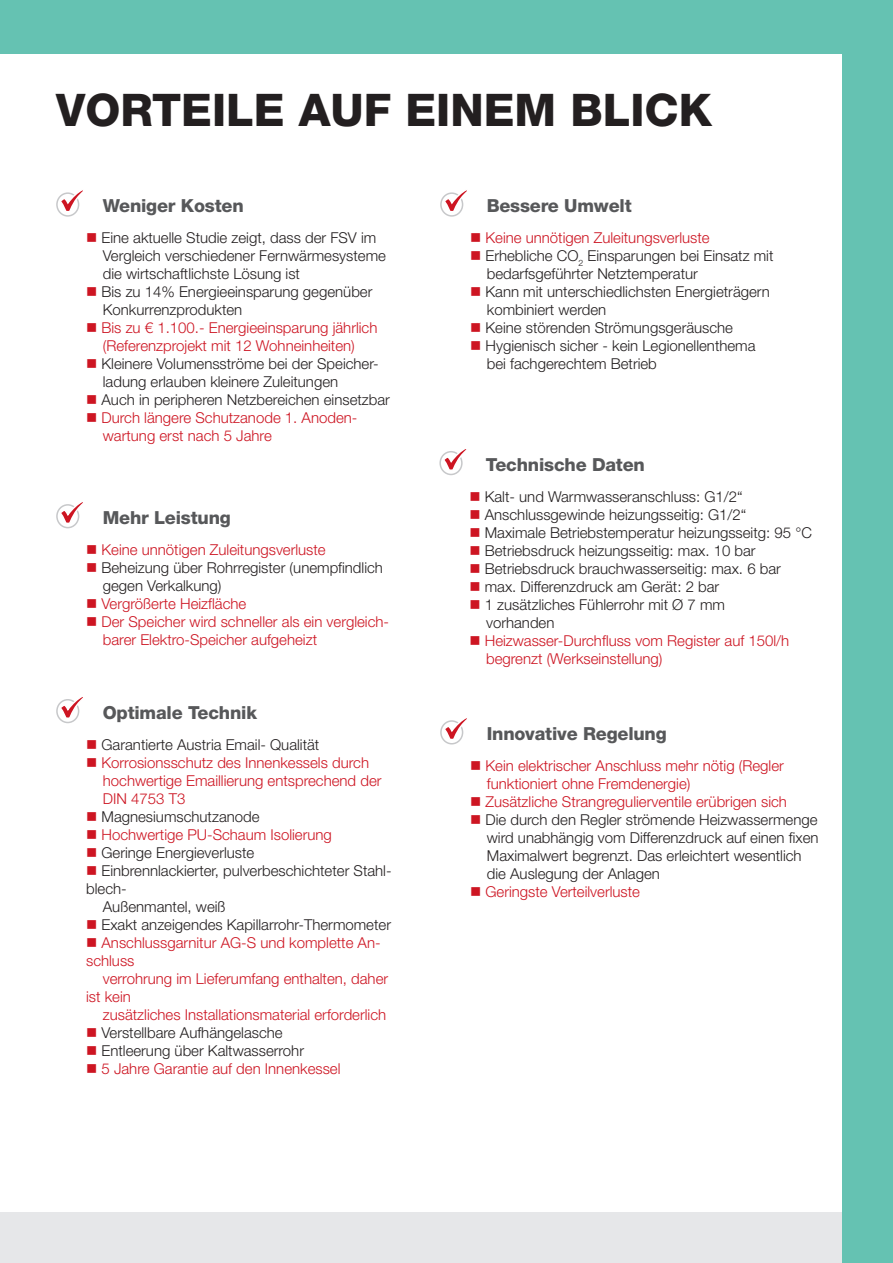
<style>
.page{position:relative;width:893px;height:1263px;background:#fff}
.page>*{position:absolute;margin:0;border:0;box-sizing:border-box;transform-origin:0 0}
.Kopfzeile_Kategorie{font:800 45px "Helvetica Neue LT Std";color:#231f20}
.Häckchen_Text_rot{font:800 18px "Helvetica Neue LT Std";letter-spacing:-.01em;color:#57585a}
.t1{font:300 15px/18px "Helvetica Neue LT Std";color:#231f20}
.t2{font:300 15px/18px "Helvetica Neue LT Std";color:#cd1522}
.t3{font:300 15px/18px "Helvetica Neue LT Pro";color:#231f20}
.t4{font:300 15px "Helvetica Neue LT Pro";color:#cd1522}
.s1{color:#cd1522}
</style>
<div class="page">
<div style="left:0;top:1212px;width:893px;height:51px;background:#e6e7e9"></div>
<div style="left:843px;top:0;width:50px;height:1263px;background:#65c2b2"></div>
<div style="left:0;top:0;width:893px;height:54px;background:#65c2b2"></div>
<div style="left:56px;top:192px;width:23px;height:25px;border:2px solid #c7c8ca;border-radius:50%"></div>
<svg style="left:59px;top:190px;width:24px;height:24px"></svg>
<div style="left:440px;top:192px;width:23px;height:25px;border:2px solid #c7c8ca;border-radius:50%"></div>
<svg style="left:443px;top:190px;width:24px;height:24px"></svg>
<div style="left:439px;top:451px;width:24px;height:24px;border:2px solid #c7c8ca;border-radius:50%"></div>
<svg style="left:442px;top:449px;width:25px;height:23px"></svg>
<div style="left:56px;top:699px;width:23px;height:24px;border:2px solid #c7c8ca;border-radius:50%"></div>
<svg style="left:59px;top:697px;width:24px;height:23px"></svg>
<div style="left:56px;top:504px;width:23px;height:24px;border:2px solid #c7c8ca;border-radius:50%"></div>
<svg style="left:59px;top:502px;width:24px;height:23px"></svg>
<div style="left:440px;top:720px;width:23px;height:24px;border:2px solid #c7c8ca;border-radius:50%"></div>
<svg style="left:443px;top:718px;width:24px;height:23px"></svg>
<p class="Kopfzeile_Kategorie" style="left:56px;top:84px;width:657px">VORTEILE AUF EINEM BLICK</p>
<p class="Häckchen_Text_rot" style="left:103px;top:195px;width:143px">Weniger Kosten</p>
<p class="Häckchen_Text_rot" style="left:487px;top:195px;width:147px">Bessere Umwelt</p>
<p class="t1" style="left:103px;top:229px;width:285px;text-indent:-17px"><span class="s1">■</span> Eine aktuelle Studie zeigt, dass der FSV im<br>Vergleich verschiedener Fernwärmesysteme die wirtschaftlichste Lösung ist</p>
<p class="t1" style="left:103px;top:283px;width:271px;text-indent:-17px"><span class="s1">■</span> Bis zu 14% Energieeinsparung gegenüber<br>Konkurrenzprodukten</p>
<p class="t2" style="left:86px;top:319px;width:293px;text-align:center">■ Bis zu € 1.100.- Energieeinsparung jährlich (Referenzprojekt mit 12 Wohneinheiten)</p>
<p class="t1" style="left:86px;top:355px;width:294px"><span class="s1">■</span> Kleinere Volumensströme bei der Speicher-</p>
<p class="t1" style="left:103px;top:373px;width:237px">ladung erlauben kleinere Zuleitungen</p>
<p class="t1" style="left:86px;top:391px;width:305px"><span class="s1">■</span> Auch in peripheren Netzbereichen einsetzbar</p>
<p class="t2" style="left:86px;top:409px;width:273px">■ Durch längere Schutzanode 1. Anoden-</p>
<p class="t2" style="left:103px;top:427px;width:170px">wartung erst nach 5 Jahre</p>
<p class="Häckchen_Text_rot" style="left:486px;top:454px;width:161px">Technische Daten</p>
<p class="t3" style="left:469px;top:487px;width:275px"><span class="s1">■</span> Kalt- und Warmwasseranschluss: G1/2“</p>
<p class="t3" style="left:469px;top:505px;width:279px"><span class="s1">■</span> Anschlussgewinde heizungsseitig: G1/2“</p>
<p class="t3" style="left:469px;top:523px;width:344px"><span class="s1">■</span> Maximale Betriebstemperatur heizungsseitg: 95 °C</p>
<p class="t3" style="left:469px;top:541px;width:288px"><span class="s1">■</span> Betriebsdruck heizungsseitig: max. 10 bar</p>
<p class="t3" style="left:469px;top:559px;width:313px"><span class="s1">■</span> Betriebsdruck brauchwasserseitig: max. 6 bar</p>
<p class="t3" style="left:469px;top:577px;width:251px"><span class="s1">■</span> max. Differenzdruck am Gerät: 2 bar</p>
<p class="t3" style="left:486px;top:595px;width:240px;text-indent:-17px"><span class="s1">■</span> 1 zusätzliches Fühlerrohr mit Ø 7 mm vorhanden</p>
<p class="t4" style="left:469px;top:631px;width:321px">■ Heizwasser-Durchfluss vom Register auf 150l/h</p>
<p class="t4" style="left:486px;top:649px;width:178px">begrenzt (Werkseinstellung)</p>
<p class="Häckchen_Text_rot" style="left:103px;top:702px;width:156px">Optimale Technik</p>
<p class="t1" style="left:86px;top:735px;width:235px"><span class="s1">■</span> Garantierte Austria Email- Qualität</p>
<p class="t2" style="left:103px;top:753px;width:280px;text-indent:-17px">■ Korrosionsschutz des Innenkessels durch hochwertige Emaillierung entsprechend der</p>
<p class="t2" style="left:103px;top:789px;width:84px">DIN 4753 T3</p>
<p class="t1" style="left:86px;top:807px;width:175px"><span class="s1">■</span> Magnesiumschutzanode</p>
<p class="t2" style="left:86px;top:825px;width:247px">■ Hochwertige PU-Schaum Isolierung</p>
<p class="t1" style="left:86px;top:843px;width:170px"><span class="s1">■</span> Geringe Energieverluste</p>
<p class="t1" style="left:86px;top:861px;width:307px"><span class="s1">■</span> Einbrennlackierter, pulverbeschichteter Stahl&shy;blech-</p>
<p class="t1" style="left:103px;top:897px;width:124px">Außenmantel, weiß</p>
<p class="t1" style="left:86px;top:915px;width:306px"><span class="s1">■</span> Exakt anzeigendes Kapillarrohr-Thermometer</p>
<p class="t2" style="left:86px;top:933px;width:296px">■ Anschlussgarnitur AG-S und komplette An&shy;schluss</p>
<p class="t2" style="left:86px;top:969px;width:304px;text-indent:17px">verrohrung im Lieferumfang enthalten, daher ist kein</p>
<p class="t2" style="left:103px;top:1005px;width:285px">zusätzliches Installationsmaterial erforderlich</p>
<p class="t1" style="left:86px;top:1023px;width:198px"><span class="s1">■</span> Verstellbare Aufhängelasche</p>
<p class="t1" style="left:86px;top:1041px;width:219px"><span class="s1">■</span> Entleerung über Kaltwasserrohr</p>
<p class="t2" style="left:86px;top:1059px;width:256px">■ 5 Jahre Garantie auf den Innenkessel</p>
<p class="t2" style="left:470px;top:229px;width:241px">■ Keine unnötigen Zuleitungsverluste</p>
<p class="t1" style="left:470px;top:247px;width:305px"><span class="s1">■</span> Erhebliche CO<sub>2</sub> Einsparungen bei Einsatz mit</p>
<p class="t1" style="left:487px;top:265px;width:213px">bedarfsgeführter Netztemperatur</p>
<p class="t1" style="left:470px;top:283px;width:301px"><span class="s1">■</span> Kann mit unterschiedlichsten Energieträgern</p>
<p class="t1" style="left:487px;top:301px;width:121px">kombiniert werden</p>
<p class="t1" style="left:470px;top:319px;width:264px"><span class="s1">■</span> Keine störenden Strömungsgeräusche</p>
<p class="t1" style="left:470px;top:337px;width:287px"><span class="s1">■</span> Hygienisch sicher - kein Legionellenthema</p>
<p class="t1" style="left:487px;top:355px;width:172px">bei fachgerechtem Betrieb</p>
<p class="Häckchen_Text_rot" style="left:103px;top:507px;width:130px">Mehr Leistung</p>
<p class="t2" style="left:86px;top:540px;width:241px">■ Keine unnötigen Zuleitungsverluste</p>
<p class="t1" style="left:86px;top:558px;width:298px"><span class="s1">■</span> Beheizung über Rohrregister (unempfindlich</p>
<p class="t1" style="left:103px;top:576px;width:120px">gegen Verkalkung)</p>
<p class="t2" style="left:86px;top:594px;width:162px">■ Vergrößerte Heizfläche</p>
<p class="t2" style="left:86px;top:612px;width:304px">■ Der Speicher wird schneller als ein vergleich-</p>
<p class="t2" style="left:103px;top:630px;width:216px">barer Elektro-Speicher aufgeheizt</p>
<p class="Häckchen_Text_rot" style="left:487px;top:723px;width:182px">Innovative Regelung</p>
<p class="t4" style="left:470px;top:756px;width:315px">■ Kein elektrischer Anschluss mehr nötig (Regler</p>
<p class="t4" style="left:487px;top:774px;width:205px">funktioniert ohne Fremdenergie)</p>
<p class="t4" style="left:470px;top:792px;width:318px">■ Zusätzliche Strangregulierventile erübrigen sich</p>
<p class="t3" style="left:470px;top:810px;width:349px"><span class="s1">■</span> Die durch den Regler strömende Heizwassermenge</p>
<p class="t3" style="left:487px;top:828px;width:333px">wird unabhängig vom Differenzdruck auf einen fixen</p>
<p class="t3" style="left:487px;top:846px;width:316px">Maximalwert begrenzt. Das erleichtert wesentlich</p>
<p class="t3" style="left:487px;top:864px;width:175px">die Auslegung der Anlagen</p>
<p class="t4" style="left:470px;top:882px;width:171px">■ Geringste Verteilverluste</p>
</div>
